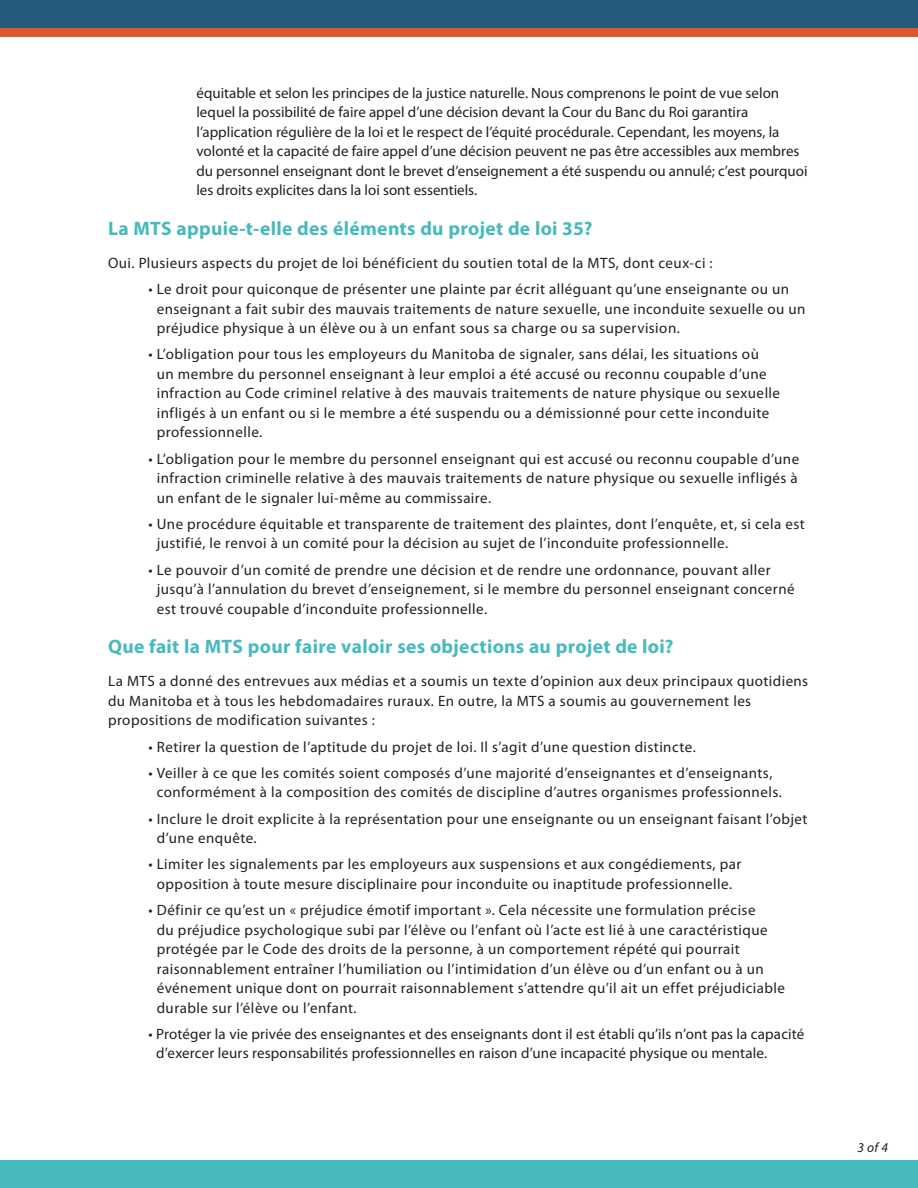
<style>
.page{position:relative;width:918px;height:1188px;background:#fff}
.page>*{position:absolute;margin:0;border:0;box-sizing:border-box;transform-origin:0 0}
.t1{font:700 19.5px "Myriad Pro";letter-spacing:.015em;color:#46babd}
.t2{font:15px/19.5px "Myriad Pro";letter-spacing:.03em;color:#231f20}
.t3{font:15px/19.5px "Myriad Pro";color:#231f20}
.t4{font:15px/19.5px "Myriad Pro";letter-spacing:.01em;color:#231f20}
.t5{font:italic 13.5px "Myriad Pro";color:#231f20}
</style>
<div class="page">
<div style="left:0;top:1161px;width:918px;height:27px;background:#46babd"></div>
<div style="left:0;top:0;width:918px;height:28px;background:#275b7e"></div>
<div style="left:0;top:28px;width:918px;height:8px;background:#dd582b"></div>
<p class="t3" style="left:196px;top:83px;width:613px">équitable et selon les principes de la justice naturelle. Nous comprenons le point de vue selon lequel la possibilité de faire appel d’une décision devant la Cour du Banc du Roi garantira l’application régulière de la loi et le respect de l’équité procédurale. Cependant, les moyens, la volonté et la capacité de faire appel d’une décision peuvent ne pas être accessibles aux membres du personnel enseignant dont le brevet d’enseignement a été suspendu ou annulé; c’est pourquoi les droits explicites dans la loi sont essentiels.</p>
<h1 class="t1" style="left:108px;top:216px;width:486px">La MTS appuie-t-elle des éléments du projet de loi 35?</h1>
<p class="t2" style="left:108px;top:253px;width:606px">Oui. Plusieurs aspects du projet de loi bénéficient du soutien total de la MTS, dont ceux-ci :</p>
<p class="t2" style="left:157px;top:279px;width:650px;text-indent:-8px">• Le droit pour quiconque de présenter une plainte par écrit alléguant qu’une enseignante ou un enseignant a fait subir des mauvais traitements de nature sexuelle, une inconduite sexuelle ou un préjudice physique à un élève ou à un enfant sous sa charge ou sa supervision.</p>
<p class="t2" style="left:157px;top:344px;width:625px;text-indent:-8px">• L’obligation pour tous les employeurs du Manitoba de signaler, sans délai, les situations où<br>un membre du personnel enseignant à leur emploi a été accusé ou reconnu coupable d’une infraction au Code criminel relative à des mauvais traitements de nature physique ou sexuelle infligés à un enfant ou si le membre a été suspendu ou a démissionné pour cette inconduite professionnelle.</p>
<p class="t2" style="left:157px;top:449px;width:644px;text-align:justify;text-indent:-8px">• L’obligation pour le membre du personnel enseignant qui est accusé ou reconnu coupable d’une infraction criminelle relative à des mauvais traitements de nature physique ou sexuelle infligés à un enfant de le signaler lui-même au commissaire.</p>
<p class="t2" style="left:157px;top:514px;width:650px;text-indent:-8px">• Une procédure équitable et transparente de traitement des plaintes, dont l’enquête, et, si cela est justifié, le renvoi à un comité pour la décision au sujet de l’inconduite professionnelle.</p>
<p class="t2" style="left:157px;top:560px;width:639px;text-indent:-8px">• Le pouvoir d’un comité de prendre une décision et de rendre une ordonnance, pouvant aller jusqu’à l’annulation du brevet d’enseignement, si le membre du personnel enseignant concerné est trouvé coupable d’inconduite professionnelle.</p>
<h1 class="t1" style="left:108px;top:634px;width:567px">Que fait la MTS pour faire valoir ses objections au projet de loi?</h1>
<p class="t2" style="left:108px;top:671px;width:702px">La MTS a donné des entrevues aux médias et a soumis un texte d’opinion aux deux principaux quotidiens du Manitoba et à tous les hebdomadaires ruraux. En outre, la MTS a soumis au gouvernement les propositions de modification suivantes :</p>
<p class="t2" style="left:148px;top:737px;width:549px">• Retirer la question de l’aptitude du projet de loi. Il s’agit d’une question distincte.</p>
<p class="t2" style="left:157px;top:763px;width:627px;text-indent:-8px">• Veiller à ce que les comités soient composés d’une majorité d’enseignantes et d’enseignants, conformément à la composition des comités de discipline d’autres organismes professionnels.</p>
<p class="t2" style="left:157px;top:809px;width:652px;text-indent:-8px">• Inclure le droit explicite à la représentation pour une enseignante ou un enseignant faisant l’objet d’une enquête.</p>
<p class="t2" style="left:148px;top:854px;width:594px;text-align:center">• Limiter les signalements par les employeurs aux suspensions et aux congédiements, par opposition à toute mesure disciplinaire pour inconduite ou inaptitude professionnelle.</p>
<p class="t2" style="left:157px;top:900px;width:630px;text-indent:-8px">• Définir ce qu’est un « préjudice émotif important ». Cela nécessite une formulation précise<br>du préjudice psychologique subi par l’élève ou l’enfant où l’acte est lié à une caractéristique protégée par le Code des droits de la personne, à un comportement répété qui pourrait raisonnablement entraîner l’humiliation ou l’intimidation d’un élève ou d’un enfant ou à un événement unique dont on pourrait raisonnablement s’attendre qu’il ait un effet préjudiciable durable sur l’élève ou l’enfant.</p>
<p class="t4" style="left:156px;top:1024px;width:650px;text-indent:-8px">• Protéger la vie privée des enseignantes et des enseignants dont il est établi qu’ils n’ont pas la capacité d’exercer leurs responsabilités professionnelles en raison d’une incapacité physique ou mentale.</p>
<p class="t5" style="left:858px;top:1139px;width:32px">3 of 4</p>
</div>
